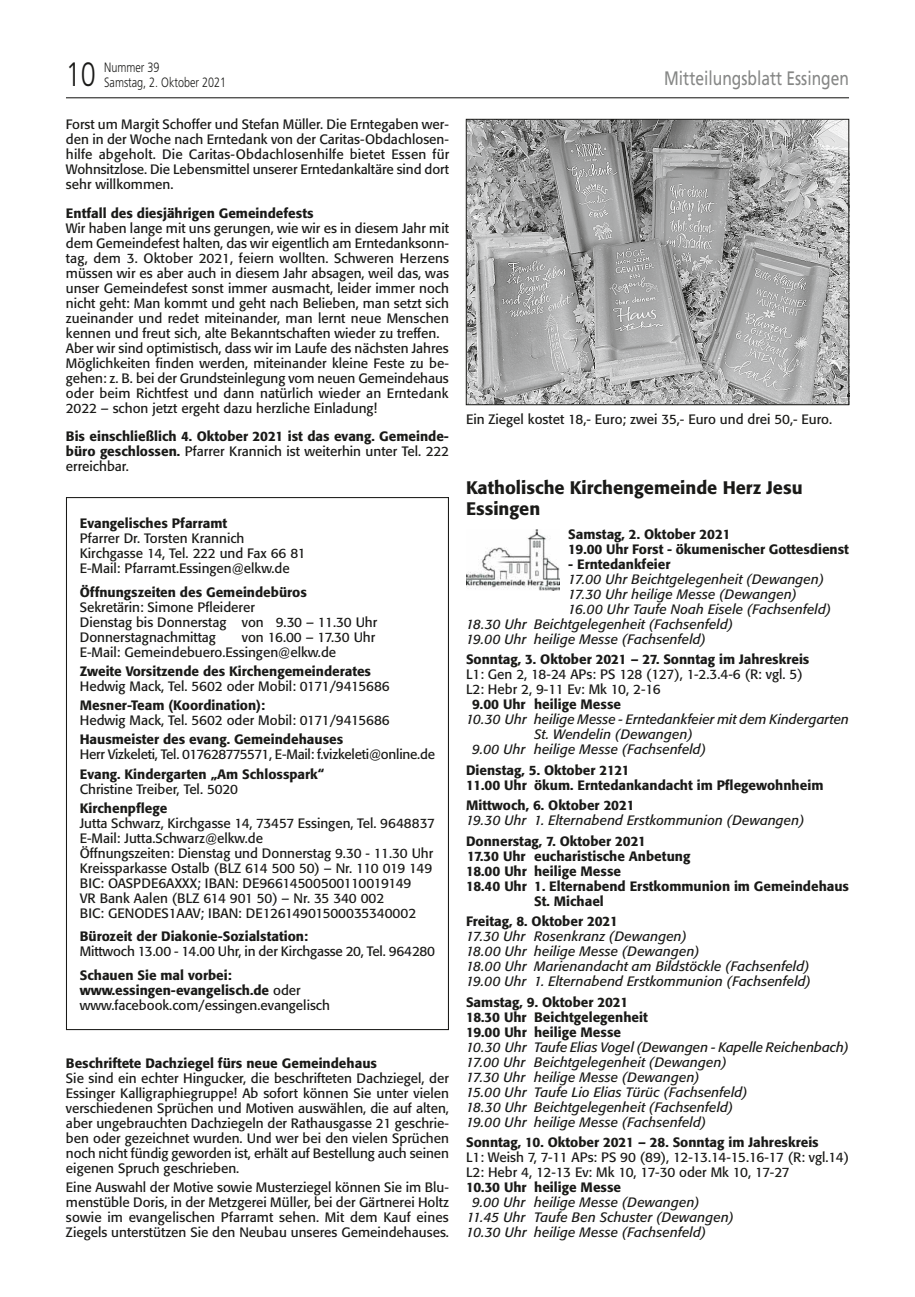
<style>
.page{position:relative;width:915px;height:1297px;background:#fff}
.page>*{position:absolute;margin:0;border:0;box-sizing:border-box;transform-origin:0 0}
.t1{font:300 33.75px "Frutiger";color:#1a1a18;scale:.8 1}
.t2{font:19.5px "Frutiger";color:#868786;scale:.8 1}
.t3{font:500 18px/21px "Formata";color:#1a1a18}
.t4{font:13.5px/15px "Formata";color:#1a1a18}
.t5{font:500 13.5px/15px "Formata";color:#1a1a18}
.t6{font:italic 13.5px/15px "Formata";letter-spacing:.01em;color:#1a1a18}
.t7{font:300 13.5px "Frutiger";color:#1a1a18;scale:.8 1}
.s1{font-weight:400}
</style>
<div class="page">
<hr style="left:66px;top:97px;width:782px;height:1px;background:#1a1a18">
<img style="left:468px;top:121px;width:378px;height:282px">
<div style="left:466px;top:119px;width:382px;height:286px;border:1px solid #1a1a18"></div>
<img style="left:466px;top:529px;width:93px;height:61px">
<h1 class="t1" style="left:66px;top:55px;width:39px">10</h1>
<p class="t7" style="left:104px;top:60px;width:71px">Nummer 39</p>
<p class="t7" style="left:104px;top:75px;width:154px">Samstag, 2. Oktober 2021</p>
<h2 class="t2" style="left:664px;top:67px;width:232px">Mitteilungsblatt Essingen</h2>
<p class="t4" style="left:66px;top:116px;width:384px;text-align:justify">Forst um Margit Schoffer und Stefan Müller. Die Erntegaben wer&shy;den in der Woche nach Erntedank von der Caritas-Obdachlosen&shy;hilfe abgeholt. Die Caritas-Obdachlosenhilfe bietet Essen für Wohnsitzlose. Die Lebensmittel unserer Erntedankaltäre sind dort sehr willkommen.</p>
<p class="t5" style="left:66px;top:205px;width:249px">Entfall des diesjährigen Gemeindefests</p>
<p class="t4" style="left:66px;top:220px;width:384px">Wir haben lange mit uns gerungen, wie wir es in diesem Jahr mit dem Gemeindefest halten, das wir eigentlich am Erntedanksonn&shy;tag, dem 3. Oktober 2021, feiern wollten. Schweren Herzens müssen wir es aber auch in diesem Jahr absagen, weil das, was unser Gemeindefest sonst immer ausmacht, leider immer noch nicht geht: Man kommt und geht nach Belieben, man setzt sich zueinander und redet miteinander, man lernt neue Menschen kennen und freut sich, alte Bekanntschaften wieder zu treffen.<br>Aber wir sind optimistisch, dass wir im Laufe des nächsten Jahres Möglichkeiten finden werden, miteinander kleine Feste zu be&shy;gehen: z. B. bei der Grundsteinlegung vom neuen Gemeindehaus oder beim Richtfest und dann natürlich wieder an Erntedank 2022 – schon jetzt ergeht dazu herzliche Einladung!</p>
<p class="t5" style="left:66px;top:429px;width:384px;text-align:justify">Bis einschließlich 4. Oktober 2021 ist das evang. Gemeinde&shy;büro geschlossen. <span class="s1">Pfarrer Krannich ist weiterhin unter Tel. 222 erreichbar.</span></p>
<p class="t4" style="left:466px;top:412px;width:367px">Ein Ziegel kostet 18,- Euro; zwei 35,- Euro und drei 50,- Euro.</p>
<p class="t5" style="left:80px;top:516px;width:149px">Evangelisches Pfarramt</p>
<p class="t4" style="left:80px;top:531px;width:227px">Pfarrer Dr. Torsten Krannich<br>Kirchgasse 14, Tel. 222 und Fax 66 81<br>E-Mail: Pfarramt.Essingen@elkw.de</p>
<p class="t5" style="left:80px;top:584px;width:228px">Öffnungszeiten des Gemeindebüros</p>
<p class="t4" style="left:80px;top:599px;width:299px">Sekretärin: Simone Pfleiderer<br>Dienstag bis Donnerstag von 9.30 – 11.30 Uhr<br>Donnerstagnachmittag</p>
<p class="t4" style="left:80px;top:629px;width:297px;text-indent:162px">von 16.00 – 17.30 Uhr<br>E-Mail: Gemeindebuero.Essingen@elkw.de</p>
<p class="t5" style="left:80px;top:663px;width:293px">Zweite Vorsitzende des Kirchengemeinderates</p>
<p class="t4" style="left:80px;top:678px;width:311px">Hedwig Mack, Tel. 5602 oder Mobil: 0171/9415686</p>
<p class="t5" style="left:80px;top:698px;width:187px">Mesner-Team (Koordination):</p>
<p class="t4" style="left:80px;top:713px;width:311px">Hedwig Mack, Tel. 5602 oder Mobil: 0171/9415686</p>
<p class="t5" style="left:80px;top:732px;width:265px">Hausmeister des evang. Gemeindehauses</p>
<p class="t4" style="left:80px;top:747px;width:357px">Herr Vizkeleti, Tel. 017628775571, E-Mail: f.vizkeleti@online.de</p>
<p class="t5" style="left:80px;top:766px;width:246px">Evang. Kindergarten „Am Schlosspark“</p>
<p class="t4" style="left:80px;top:781px;width:160px">Christine Treiber, Tel. 5020</p>
<p class="t5" style="left:80px;top:800px;width:89px">Kirchenpflege</p>
<p class="t4" style="left:80px;top:815px;width:357px">Jutta Schwarz, Kirchgasse 14, 73457 Essingen, Tel. 9648837<br>E-Mail: Jutta.Schwarz@elkw.de<br>Öffnungszeiten: Dienstag und Donnerstag 9.30 - 11.30 Uhr Kreissparkasse Ostalb (BLZ 614 500 50) – Nr. 110 019 149<br>BIC: OASPDE6AXXX; IBAN: DE96614500500110019149<br>VR Bank Aalen (BLZ 614 901 50) – Nr. 35 340 002<br>BIC: GENODES1AAV; IBAN: DE12614901500035340002</p>
<p class="t5" style="left:80px;top:929px;width:230px">Bürozeit der Diakonie-Sozialstation:</p>
<p class="t4" style="left:80px;top:944px;width:357px">Mittwoch 13.00 - 14.00 Uhr, in der Kirchgasse 20, Tel. 964280</p>
<p class="t5" style="left:80px;top:967px;width:252px">Schauen Sie mal vorbei: www.essingen-evangelisch.de <span class="s1">oder www.facebook.com/essingen.evangelisch</span></p>
<p class="t5" style="left:66px;top:1055px;width:312px">Beschriftete Dachziegel fürs neue Gemeindehaus</p>
<p class="t4" style="left:66px;top:1070px;width:384px;text-align:justify">Sie sind ein echter Hingucker, die beschrifteten Dachziegel, der Essinger Kalligraphiegruppe! Ab sofort können Sie unter vielen verschiedenen Sprüchen und Motiven auswählen, die auf alten, aber ungebrauchten Dachziegeln der Rathausgasse 21 geschrie&shy;ben oder gezeichnet wurden. Und wer bei den vielen Sprüchen noch nicht fündig geworden ist, erhält auf Bestellung auch seinen eigenen Spruch geschrieben.</p>
<p class="t4" style="left:66px;top:1180px;width:384px;text-align:justify">Eine Auswahl der Motive sowie Musterziegel können Sie im Blu&shy;menstüble Doris, in der Metzgerei Müller, bei der Gärtnerei Holtz sowie im evangelischen Pfarramt sehen. Mit dem Kauf eines Ziegels unterstützen Sie den Neubau unseres Gemeindehauses.</p>
<h3 class="t3" style="left:466px;top:477px;width:338px">Katholische Kirchengemeinde Herz Jesu<br>Essingen</h3>
<p class="t5" style="left:568px;top:527px;width:282px">Samstag, 2. Oktober 2021<br>19.00 Uhr Forst - ökumenischer Gottesdienst</p>
<p class="t5" style="left:568px;top:557px;width:104px">- Erntedankfeier</p>
<p class="t6" style="left:568px;top:572px;width:257px">17.00 Uhr Beichtgelegenheit (Dewangen)</p>
<p class="t6" style="left:568px;top:587px;width:230px">17.30 Uhr heilige Messe (Dewangen)</p>
<p class="t6" style="left:568px;top:602px;width:264px">16.00 Uhr Taufe Noah Eisele (Fachsenfeld)</p>
<p class="t6" style="left:466px;top:617px;width:268px">18.30 Uhr Beichtgelegenheit (Fachsenfeld)</p>
<p class="t6" style="left:466px;top:632px;width:241px">19.00 Uhr heilige Messe (Fachsenfeld)</p>
<p class="t5" style="left:466px;top:652px;width:345px">Sonntag, 3. Oktober 2021 – 27. Sonntag im Jahreskreis</p>
<p class="t4" style="left:466px;top:667px;width:338px">L1: Gen 2, 18-24 APs: PS 128 (127), 1-2.3.4-6 (R: vgl. 5)<br>L2: Hebr 2, 9-11 Ev: Mk 10, 2-16</p>
<p class="t5" style="left:472px;top:697px;width:150px">9.00 Uhr heilige Messe</p>
<p class="t6" style="left:466px;top:712px;width:384px">10.30 Uhr heilige Messe - Erntedankfeier mit dem Kindergarten</p>
<p class="t6" style="left:534px;top:727px;width:160px">St. Wendelin (Dewangen)</p>
<p class="t6" style="left:472px;top:742px;width:235px">9.00 Uhr heilige Messe (Fachsenfeld)</p>
<p class="t5" style="left:466px;top:763px;width:359px">Dienstag, 5. Oktober 2121<br>11.00 Uhr ökum. Erntedankandacht im Pflegewohnheim</p>
<p class="t5" style="left:466px;top:798px;width:170px">Mittwoch, 6. Oktober 2021</p>
<p class="t6" style="left:466px;top:813px;width:340px">19.30 Uhr 1. Elternabend Erstkommunion (Dewangen)</p>
<p class="t5" style="left:466px;top:833px;width:181px">Donnerstag, 7. Oktober 2021</p>
<p class="t5" style="left:467px;top:848px;width:225px">17.30 Uhr eucharistische Anbetung</p>
<p class="t5" style="left:466px;top:863px;width:156px">18.00 Uhr heilige Messe</p>
<p class="t5" style="left:466px;top:878px;width:384px">18.40 Uhr 1. Elternabend Erstkommunion im Gemeindehaus</p>
<p class="t5" style="left:534px;top:893px;width:71px">St. Michael</p>
<p class="t5" style="left:466px;top:914px;width:153px">Freitag, 8. Oktober 2021</p>
<p class="t6" style="left:466px;top:929px;width:346px">17.30 Uhr Rosenkranz (Dewangen)<br>18.00 Uhr heilige Messe (Dewangen)<br>18.00 Uhr Marienandacht am Bildstöckle (Fachsenfeld)<br>19.00 Uhr 1. Elternabend Erstkommunion (Fachsenfeld)</p>
<p class="t5" style="left:466px;top:994px;width:183px">Samstag, 9. Oktober 2021<br>18.30 Uhr Beichtgelegenheit<br>19.00 Uhr heilige Messe</p>
<p class="t6" style="left:466px;top:1040px;width:384px">10.30 Uhr Taufe Elias Vogel (Dewangen - Kapelle Reichenbach)<br>17.00 Uhr Beichtgelegenheit (Dewangen)<br>17.30 Uhr heilige Messe (Dewangen)<br>15.00 Uhr Taufe Lio Elias Türüc (Fachsenfeld)<br>18.30 Uhr Beichtgelegenheit (Fachsenfeld)<br>19.00 Uhr heilige Messe (Fachsenfeld)</p>
<p class="t5" style="left:466px;top:1135px;width:354px">Sonntag, 10. Oktober 2021 – 28. Sonntag im Jahreskreis</p>
<p class="t4" style="left:466px;top:1150px;width:384px">L1: Weish 7, 7-11 APs: PS 90 (89), 12-13.14-15.16-17 (R: vgl.14)<br>L2: Hebr 4, 12-13 Ev: Mk 10, 17-30 oder Mk 10, 17-27</p>
<p class="t5" style="left:466px;top:1180px;width:156px">10.30 Uhr heilige Messe</p>
<p class="t6" style="left:466px;top:1195px;width:269px;text-indent:6px">9.00 Uhr heilige Messe (Dewangen)<br>11.45 Uhr Taufe Ben Schuster (Dewangen)<br>10.30 Uhr heilige Messe (Fachsenfeld)</p>
</div>
